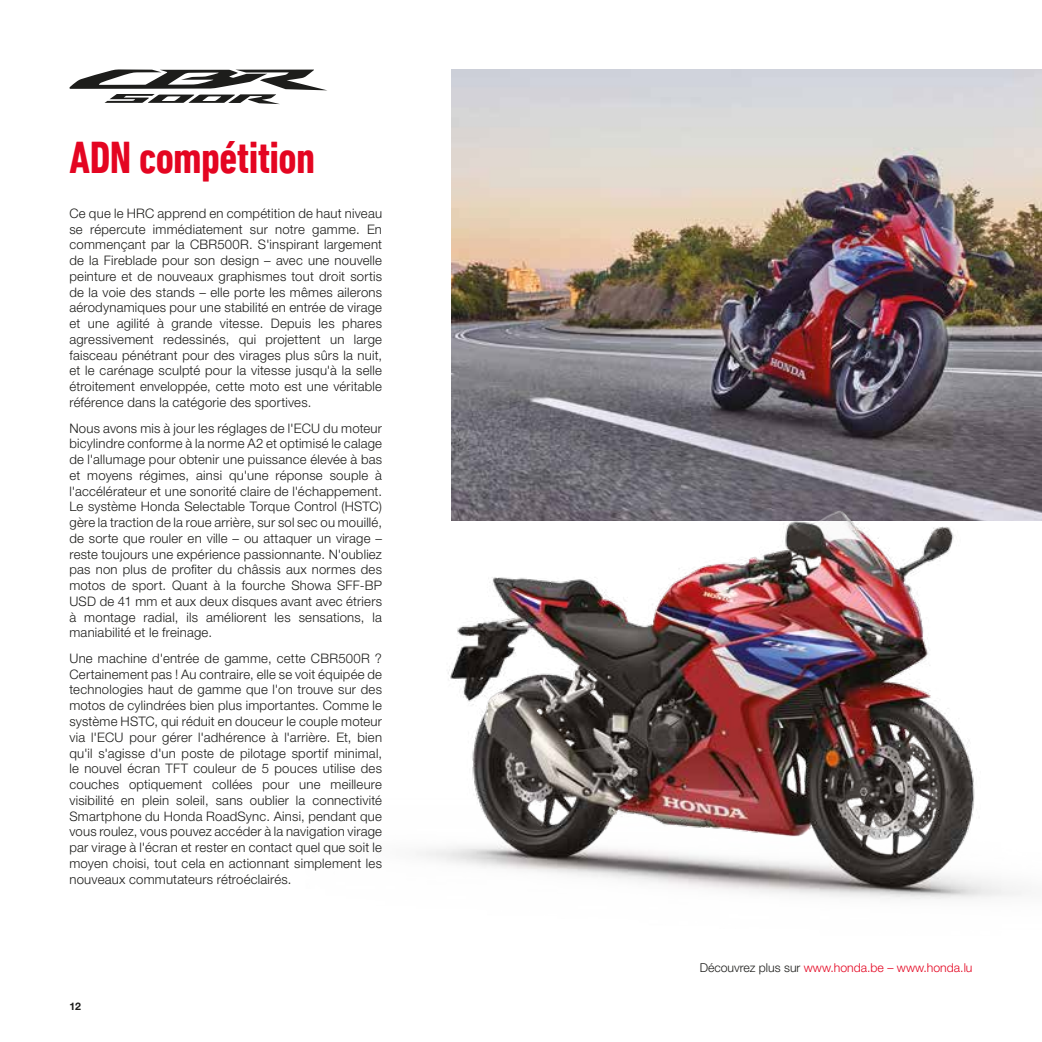
<style>
.page{position:relative;width:1042px;height:1042px;background:#fff}
.page>*{position:absolute;margin:0;border:0;box-sizing:border-box;transform-origin:0 0}
.t1{font:700 condensed 45.5px "DIN Next LT Pro";letter-spacing:-.015em;color:#e40521}
.t2{font:300 13.12px/15.8px "Helvetica Neue LT Std";letter-spacing:.015em;color:#1d1d1b;text-align:justify}
.t3{font:300 12.25px "Helvetica Neue LT Std";color:#e40521}
.t4{font:700 10.5px "Helvetica Neue LT Std";color:#1d1d1b}
.s1{color:#1d1d1b}
</style>
<div class="page">
<img style="left:451px;top:69px;width:591px;height:296px">
<img style="left:417px;top:365px;width:625px;height:534px">
<svg style="left:69px;top:69px;width:258px;height:35px"></svg>
<h1 class="t1" style="left:69px;top:132px;width:247px">ADN compétition</h1>
<p class="t2" style="left:69px;top:205px;width:314px">Ce que le HRC apprend en compétition de haut niveau se répercute immédiatement sur notre gamme. En commençant par la CBR500R. S'inspirant largement de la Fireblade pour son design – avec une nouvelle peinture et de nouveaux graphismes tout droit sortis de la voie des stands – elle porte les mêmes ailerons aérodynamiques pour une stabilité en entrée de virage et une agilité à grande vitesse. Depuis les phares agressivement redessinés, qui projettent un large faisceau pénétrant pour des virages plus sûrs la nuit, et le carénage sculpté pour la vitesse jusqu'à la selle étroitement enveloppée, cette moto est une véritable référence dans la catégorie des sportives.</p>
<p class="t2" style="left:69px;top:420px;width:314px">Nous avons mis à jour les réglages de l'ECU du moteur bicylindre conforme à la norme A2 et optimisé le calage de l'allumage pour obtenir une puissance élevée à bas et moyens régimes, ainsi qu'une réponse souple à l'accélérateur et une sonorité claire de l'échappement.<br>Le système Honda Selectable Torque Control (HSTC) gère la traction de la roue arrière, sur sol sec ou mouillé, de sorte que rouler en ville – ou attaquer un virage – reste toujours une expérience passionnante. N'oubliez pas non plus de profiter du châssis aux normes des motos de sport. Quant à la fourche Showa SFF-BP USD de 41 mm et aux deux disques avant avec étriers à montage radial, ils améliorent les sensations, la maniabilité et le freinage.</p>
<p class="t2" style="left:69px;top:650px;width:314px">Une machine d'entrée de gamme, cette CBR500R ?<br>Certainement pas ! Au contraire, elle se voit équipée de technologies haut de gamme que l'on trouve sur des motos de cylindrées bien plus importantes. Comme le système HSTC, qui réduit en douceur le couple moteur via l'ECU pour gérer l'adhérence à l'arrière. Et, bien qu'il s'agisse d'un poste de pilotage sportif minimal, le nouvel écran TFT couleur de 5 pouces utilise des couches optiquement collées pour une meilleure visibilité en plein soleil, sans oublier la connectivité Smartphone du Honda RoadSync. Ainsi, pendant que vous roulez, vous pouvez accéder à la navigation virage par virage à l'écran et rester en contact quel que soit le moyen choisi, tout cela en actionnant simplement les nouveaux commutateurs rétroéclairés.</p>
<p class="t4" style="left:69px;top:1000px;width:13px">12</p>
<p class="t3" style="left:700px;top:960px;width:274px"><span class="s1">Découvrez plus sur</span> www.honda.be – www.honda.lu</p>
</div>
